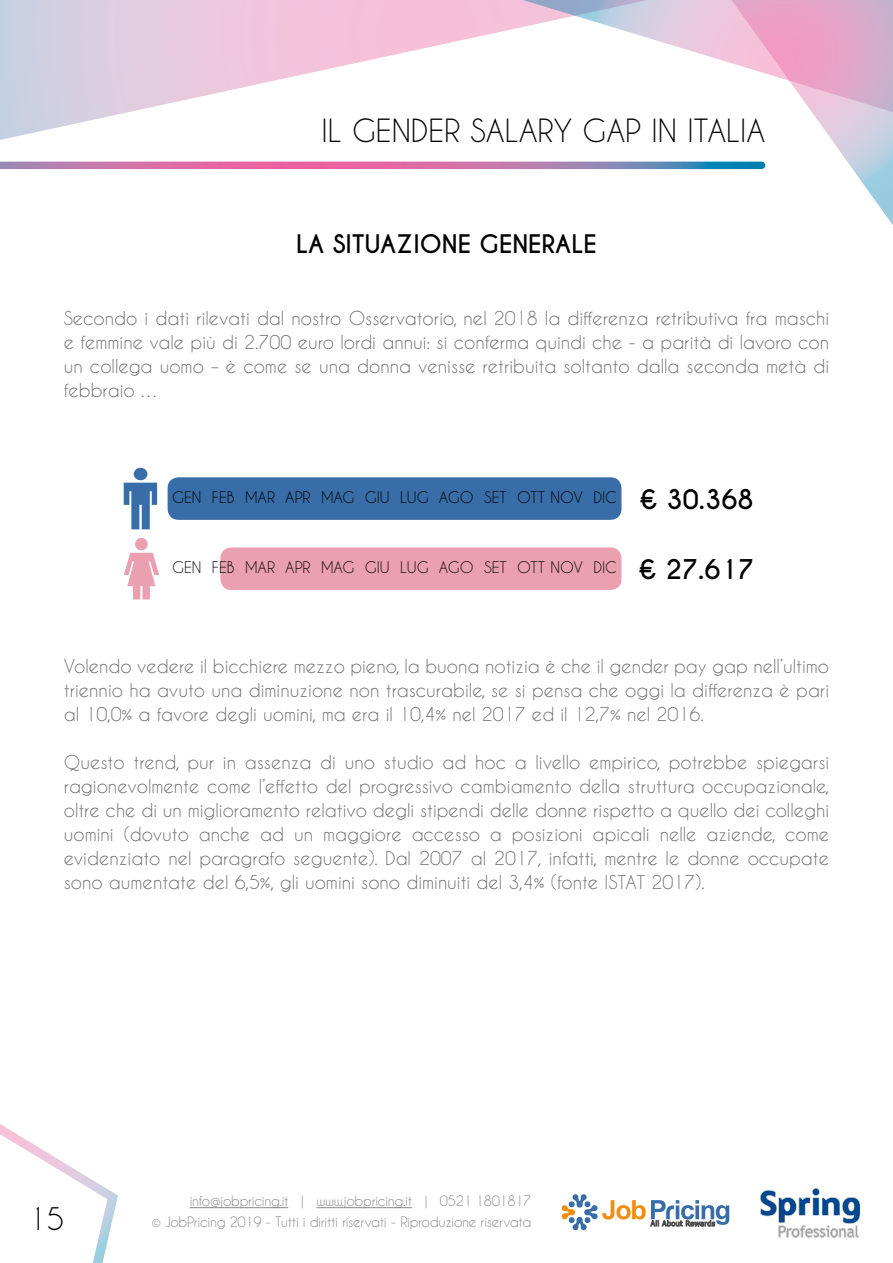
<style>
.page{position:relative;width:893px;height:1263px;background:#fff}
.page>*{position:absolute;margin:0;border:0;box-sizing:border-box;transform-origin:0 0}
.t1{font:30px "Caviar Dreams";color:#000}
.t2{font:29.25px "Caviar Dreams";color:#000}
.t3{font:700 25.5px "Caviar Dreams";color:#000}
.t4{font:700 24px "Caviar Dreams";color:#000}
.t5{font:18px/24px "Caviar Dreams";color:#706f6f;text-align:justify}
.t6{font:15px "Caviar Dreams";color:#000}
.t7{font:13.5px/21px "Caviar Dreams";letter-spacing:-.025em;color:#878787;text-align:right}
</style>
<div class="page">
<svg style="left:0;top:1124px;width:118px;height:139px"></svg>
<svg style="left:0;top:0;width:515px;height:140px"></svg>
<svg style="left:678px;top:162px;width:215px;height:63px"></svg>
<svg style="left:515px;top:0;width:378px;height:162px"></svg>
<svg style="left:561px;top:1194px;width:168px;height:36px"></svg>
<hr style="left:190px;top:1207px;width:98px;height:1px;background:#878787">
<hr style="left:316px;top:1207px;width:96px;height:1px;background:#878787">
<img style="left:760px;top:1188px;width:101px;height:50px">
<svg style="left:0;top:162px;width:762px;height:7px"></svg>
<div style="left:134px;top:468px;width:13px;height:12px;background:#386da7;border-radius:50%"></div>
<svg style="left:124px;top:483px;width:33px;height:46px"></svg>
<div style="left:168px;top:477px;width:453px;height:43px;background:#386da7;border-radius:11px"></div>
<div style="left:135px;top:538px;width:13px;height:12px;background:#eba0b1;border-radius:50%"></div>
<svg style="left:124px;top:553px;width:35px;height:46px"></svg>
<div style="left:220px;top:547px;width:401px;height:43px;background:#eba0b1;border-radius:11px"></div>
<h1 class="t1" style="left:322px;top:112px;width:445px">IL GENDER SALARY GAP IN ITALIA</h1>
<h3 class="t4" style="left:296px;top:229px;width:302px">LA SITUAZIONE GENERALE</h3>
<p class="t5" style="left:64px;top:305px;width:767px">Secondo i dati rilevati dal nostro Osservatorio, nel 2018 la differenza retributiva fra maschi e femmine vale più di 2.700 euro lordi annui: si conferma quindi che - a parità di lavoro con un collega uomo – è come se una donna venisse retribuita soltanto dalla seconda metà di febbraio …</p>
<p class="t6" style="left:172px;top:489px;width:446px">GEN FEB MAR APR MAG GIU LUG AGO SET OTT NOV DIC</p>
<p class="t6" style="left:172px;top:559px;width:446px">GEN FEB MAR APR MAG GIU LUG AGO SET OTT NOV DIC</p>
<h3 class="t3" style="left:639px;top:484px;width:116px">€ 30.368</h3>
<h3 class="t3" style="left:638px;top:554px;width:118px">€ 27.617</h3>
<p class="t5" style="left:64px;top:654px;width:767px">Volendo vedere il bicchiere mezzo pieno, la buona notizia è che il gender pay gap nell’ultimo triennio ha avuto una diminuzione non trascurabile, se si pensa che oggi la differenza è pari al 10,0% a favore degli uomini, ma era il 10,4% nel 2017 ed il 12,7% nel 2016.</p>
<p class="t5" style="left:64px;top:750px;width:767px">Questo trend, pur in assenza di uno studio ad hoc a livello empirico, potrebbe spiegarsi ragionevolmente come l’effetto del progressivo cambiamento della struttura occupazionale, oltre che di un miglioramento relativo degli stipendi delle donne rispetto a quello dei colleghi uomini (dovuto anche ad un maggiore accesso a posizioni apicali nelle aziende, come evidenziato nel paragrafo seguente). Dal 2007 al 2017, infatti, mentre le donne occupate sono aumentate del 6,5%, gli uomini sono diminuiti del 3,4% (fonte ISTAT 2017).</p>
<h2 class="t2" style="left:29px;top:1201px;width:37px">15</h2>
<p class="t7" style="left:152px;top:1190px;width:381px">info@jobpricing.it | www.jobpricing.it | 0521 1801817<br>© JobPricing 2019 - Tutti i diritti riservati - Riproduzione riservata</p>
</div>
